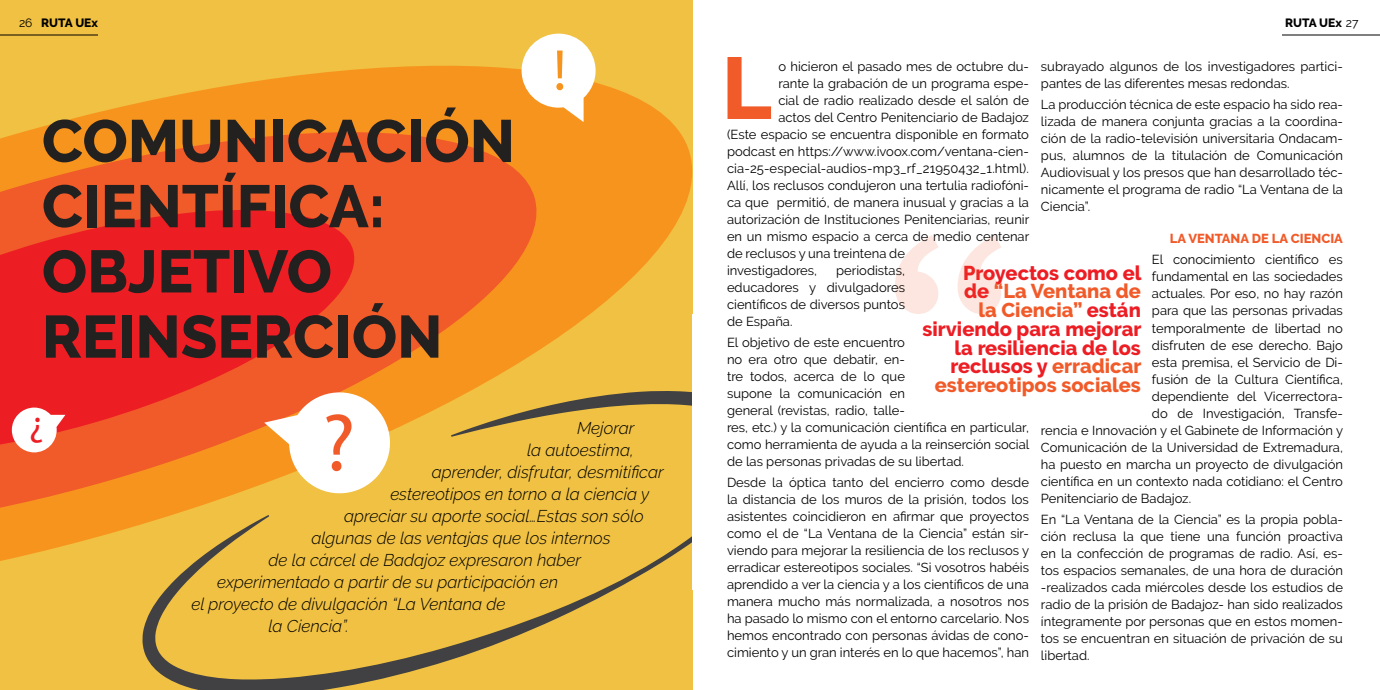
<style>
.page{position:relative;width:1380px;height:690px;background:#fff}
.page>*{position:absolute;margin:0;border:0;box-sizing:border-box;transform-origin:0 0}
.t1{font:81.8px "Myriad Pro";color:#f15a29}
.t2{font:800 59.6px/65.2px "Raleway";color:#232020}
.t3{font:57.9px "Myriad Pro";color:#f7941e}
.t4{font:36.3px "Myriad Pro";color:#ed1d24}
.t5{font:800 20px/18.7px "Raleway";color:#ed1d24;text-align:right}
.t6{font:italic 300 17px "Raleway";color:#000}
.t7{font:13px/17px "Raleway";color:#000;text-align:justify}
.t8{font:800 13px "Raleway";color:#f15a29}
.t9{font:800 12px "Raleway";color:#000}
.s1{font-weight:400}
.s2{color:#f15a29}
</style>
<div class="page">
<div style="left:0;top:0;width:692px;height:690px;background:#f0c142"></div>
<svg style="left:0;top:65px;width:692px;height:496px;fill:#f7941e"></svg>
<svg style="left:0;top:110px;width:558px;height:445px;background:#f37925"></svg>
<svg style="left:0;top:196px;width:367px;height:272px;background:#ee2f25"></svg>
<svg style="left:522px;top:34px;width:74px;height:88px;background:#fbe2bc"></svg>
<svg style="left:12px;top:408px;width:53px;height:44px;background:#fac6bf"></svg>
<svg style="left:264px;top:386px;width:132px;height:5px"></svg>
<hr style="left:1282px;top:34px;width:98px;height:2px;background:#000">
<hr style="left:0;top:34px;width:98px;height:2px;background:#000">
<svg style="left:142px;top:391px;width:551px;height:299px"></svg>
<svg style="left:895px;top:235px;width:106px;height:79px"></svg>
<div style="left:692px;top:314px;width:128px;height:276px;background:#fff"></div>
<svg style="left:728px;top:57px;width:43px;height:62px"></svg>
<p class="t9" style="left:19px;top:16px;width:80px"><span class="s1">26</span> RUTA UEx</p>
<p class="t9" style="left:1285px;top:16px;width:75px">RUTA UEx <span class="s1">27</span></p>
<h2 class="t2" style="left:42px;top:109px;width:475px">comunicación científica: objetivo reinserción</h2>
<h3 class="t3" style="left:553px;top:34px;width:15px">!</h3>
<h3 class="t4" style="left:44px;top:453px;width:16px;rotate:-180deg">?</h3>
<h1 class="t1" style="left:322px;top:392px;width:35px">?</h1>
<h3 class="t6" style="left:577px;top:418px;width:59px">Mejorar</h3>
<h3 class="t6" style="left:527px;top:440px;width:109px">la autoestima,</h3>
<h3 class="t6" style="left:432px;top:462px;width:233px">aprender, disfrutar, desmitificar</h3>
<h3 class="t6" style="left:390px;top:484px;width:260px">estereotipos en torno a la ciencia y</h3>
<h3 class="t6" style="left:344px;top:506px;width:301px">apreciar su aporte social…Estas son sólo</h3>
<h3 class="t6" style="left:311px;top:528px;width:301px">algunas de las ventajas que los internos</h3>
<h3 class="t6" style="left:268px;top:550px;width:314px">de la cárcel de Badajoz expresaron haber</h3>
<h3 class="t6" style="left:217px;top:572px;width:342px">experimentado a partir de su participación en</h3>
<h3 class="t6" style="left:192px;top:594px;width:316px">el proyecto de divulgación “La Ventana de</h3>
<h3 class="t6" style="left:269px;top:616px;width:82px">la Ciencia”.</h3>
<p class="t7" style="left:778px;top:58px;width:252px">o hicieron el pasado mes de octubre du-</p>
<p class="t7" style="left:778px;top:75px;width:252px">rante la grabación de un programa espe-</p>
<p class="t7" style="left:778px;top:92px;width:252px">cial de radio realizado desde el salón de</p>
<p class="t7" style="left:778px;top:109px;width:252px">actos del Centro Penitenciario de Badajoz</p>
<p class="t7" style="left:727px;top:126px;width:303px">(Este espacio se encuentra disponible en formato</p>
<p class="t7" style="left:727px;top:143px;width:303px">podcast en https://www.ivoox.com/ventana-cien-</p>
<p class="t7" style="left:727px;top:160px;width:303px">cia-25-especial-audios-mp3_rf_21950432_1.html).</p>
<p class="t7" style="left:727px;top:177px;width:303px">Allí, los reclusos condujeron una tertulia radiofóni-</p>
<p class="t7" style="left:727px;top:194px;width:303px">ca que permitió, de manera inusual y gracias a la</p>
<p class="t7" style="left:727px;top:211px;width:304px">autorización de Instituciones Penitenciarias, reunir</p>
<p class="t7" style="left:727px;top:228px;width:304px">en un mismo espacio a cerca de medio centenar</p>
<p class="t7" style="left:727px;top:245px;width:179px">de reclusos y una treintena de</p>
<p class="t7" style="left:727px;top:262px;width:92px">investigadores,</p>
<p class="t7" style="left:1041px;top:58px;width:303px">subrayado algunos de los investigadores partici&shy;pantes de las diferentes mesas redondas.</p>
<p class="t7" style="left:1041px;top:96px;width:303px">La producción técnica de este espacio ha sido rea&shy;lizada de manera conjunta gracias a la coordina&shy;ción de la radio-televisión universitaria Ondacam&shy;pus, alumnos de la titulación de Comunicación Audiovisual y los presos que han desarrollado téc&shy;nicamente el programa de radio “La Ventana de la Ciencia”.</p>
<p class="t8" style="left:1170px;top:232px;width:175px">La Ventana de la Ciencia</p>
<p class="t7" style="left:1152px;top:251px;width:192px">El conocimiento científico es</p>
<p class="t7" style="left:1152px;top:268px;width:192px">fundamental en las sociedades</p>
<p class="t7" style="left:1152px;top:285px;width:192px">actuales. Por eso, no hay razón</p>
<p class="t7" style="left:1152px;top:302px;width:192px">para que las personas privadas</p>
<p class="t7" style="left:1152px;top:319px;width:192px">temporalmente de libertad no</p>
<p class="t7" style="left:1152px;top:336px;width:192px">disfruten de ese derecho. Bajo</p>
<p class="t7" style="left:1152px;top:353px;width:192px">esta premisa, el Servicio de Di-</p>
<p class="t7" style="left:1152px;top:370px;width:192px">fusión de la Cultura Científica,</p>
<p class="t7" style="left:1152px;top:387px;width:192px">dependiente del Vicerrectora-</p>
<p class="t7" style="left:1152px;top:404px;width:192px">do de Investigación, Transfe-</p>
<p class="t7" style="left:1041px;top:421px;width:304px">rencia e Innovación y el Gabinete de Información y</p>
<p class="t7" style="left:1041px;top:438px;width:303px">Comunicación de la Universidad de Extremadura,</p>
<p class="t7" style="left:1041px;top:455px;width:304px">ha puesto en marcha un proyecto de divulgación</p>
<p class="t7" style="left:1041px;top:472px;width:303px">científica en un contexto nada cotidiano: el Centro</p>
<p class="t7" style="left:1041px;top:489px;width:152px">Penitenciario de Badajoz.</p>
<p class="t7" style="left:1041px;top:510px;width:303px">En “La Ventana de la Ciencia” es la propia pobla&shy;ción reclusa la que tiene una función proactiva en la confección de programas de radio. Así, es&shy;tos espacios semanales, de una hora de duración -realizados cada miércoles desde los estudios de radio de la prisión de Badajoz- han sido realizados íntegramente por personas que en estos momen&shy;tos se encuentran en situación de privación de su libertad.</p>
<h3 class="t5" style="left:922px;top:263px;width:221px">Proyectos como el<br>de <span class="s2">“La Ventana de<br>la Ciencia”</span> están sirviendo para mejorar la resiliencia de los reclusos y <span class="s2">erradicar estereotipos sociales</span></h3>
<p class="t7" style="left:727px;top:262px;width:179px;text-indent:109px">periodistas, educadores y divulgadores científicos de diversos puntos de España.</p>
<p class="t7" style="left:727px;top:334px;width:304px;text-align:left">El objetivo de este encuentro<br>no era otro que debatir, en-<br>tre todos, acerca de lo que<br>supone la comunicación en<br>general (revistas, radio, talle-<br>res, etc.) y la comunicación científica en particular, como herramienta de ayuda a la reinserción social de las personas privadas de su libertad.</p>
<p class="t7" style="left:727px;top:474px;width:304px">Desde la óptica tanto del encierro como desde la distancia de los muros de la prisión, todos los asistentes coincidieron en afirmar que proyectos como el de “La Ventana de la Ciencia” están sir&shy;viendo para mejorar la resiliencia de los reclusos y erradicar estereotipos sociales. “Si vosotros habéis aprendido a ver la ciencia y a los científicos de una manera mucho más normalizada, a nosotros nos ha pasado lo mismo con el entorno carcelario. Nos hemos encontrado con personas ávidas de cono&shy;cimiento y un gran interés en lo que hacemos”, han</p>
</div>
